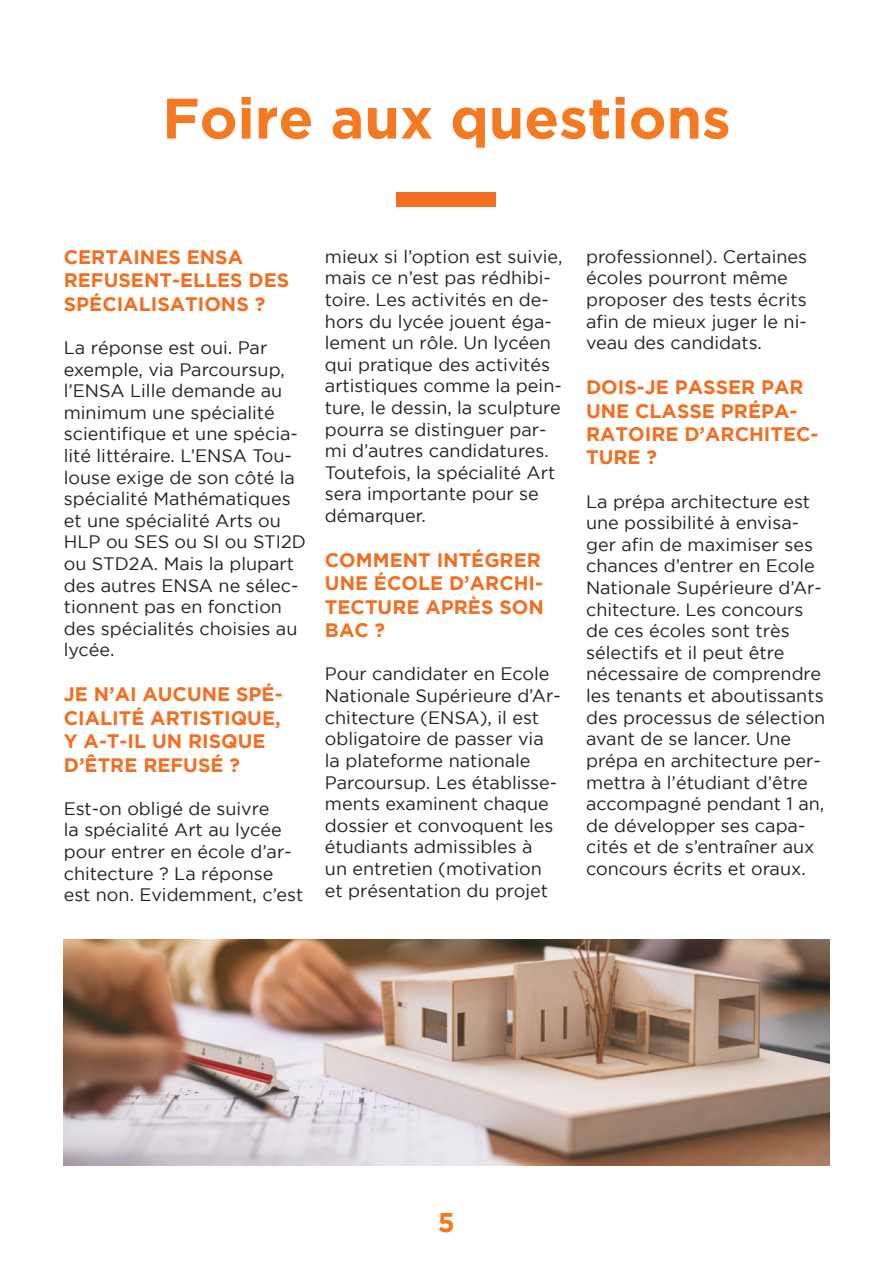
<style>
.page{position:relative;width:893px;height:1263px;background:#fff}
.page>*{position:absolute;margin:0;border:0;box-sizing:border-box;transform-origin:0 0}
.t1{font:700 57px "Gotham";color:#f47921}
.t2{font:700 27px "Gotham";color:#f47921}
.t3{font:700 19.5px/23.4px "Gotham";color:#f36e21}
.t4{font:18px/21.6px "Gotham";color:#231f20}
</style>
<div class="page">
<img style="left:64px;top:939px;width:765px;height:226px">
<div style="left:397px;top:192px;width:99px;height:14px;background:#f36e21"></div>
<p class="t1" style="left:162px;top:85px;width:570px">Foire aux questions</p>
<p class="t3" style="left:64px;top:245px;width:227px">CERTAINES ENSA<br>REFUSENT-ELLES DES<br>SPÉCIALISATIONS ?</p>
<p class="t4" style="left:64px;top:336px;width:244px">La réponse est oui. Par exemple, via Parcoursup, l’ENSA Lille demande au minimum une spécialité scientifique et une spécia&shy;lité littéraire. L’ENSA Tou&shy;louse exige de son côté la spécialité Mathématiques et une spécialité Arts ou<br>HLP ou SES ou SI ou STI2D ou STD2A. Mais la plupart des autres ENSA ne sélec&shy;tionnent pas en fonction des spécialités choisies au lycée.</p>
<p class="t3" style="left:64px;top:682px;width:220px">JE N’AI AUCUNE SPÉ-<br>CIALITÉ ARTISTIQUE,<br>Y A-T-IL UN RISQUE<br>D’ÊTRE REFUSÉ ?</p>
<p class="t4" style="left:64px;top:797px;width:241px">Est-on obligé de suivre<br>la spécialité Art au lycée pour entrer en école d’ar&shy;chitecture ? La réponse est non. Evidemment, c’est</p>
<p class="t4" style="left:325px;top:245px;width:239px">mieux si l’option est suivie, mais ce n’est pas rédhibi&shy;toire. Les activités en de&shy;hors du lycée jouent éga&shy;lement un rôle. Un lycéen qui pratique des activités artistiques comme la pein&shy;ture, le dessin, la sculpture pourra se distinguer par&shy;mi d’autres candidatures.<br>Toutefois, la spécialité Art sera importante pour se démarquer.</p>
<p class="t3" style="left:325px;top:548px;width:220px">COMMENT INTÉGRER<br>UNE ÉCOLE D’ARCHI-<br>TECTURE APRÈS SON<br>BAC ?</p>
<p class="t4" style="left:325px;top:663px;width:237px">Pour candidater en Ecole<br>Nationale Supérieure d’Ar&shy;chitecture (ENSA), il est obligatoire de passer via la plateforme nationale<br>Parcoursup. Les établisse&shy;ments examinent chaque dossier et convoquent les étudiants admissibles à<br>un entretien (motivation et présentation du projet</p>
<p class="t4" style="left:586px;top:245px;width:223px">professionnel). Certaines écoles pourront même proposer des tests écrits afin de mieux juger le ni&shy;veau des candidats.</p>
<p class="t3" style="left:586px;top:375px;width:234px">DOIS-JE PASSER PAR<br>UNE CLASSE PRÉPA-<br>RATOIRE D’ARCHITEC-<br>TURE ?</p>
<p class="t4" style="left:586px;top:490px;width:241px">La prépa architecture est une possibilité à envisa&shy;ger afin de maximiser ses chances d’entrer en Ecole<br>Nationale Supérieure d’Ar&shy;chitecture. Les concours de ces écoles sont très sélectifs et il peut être nécessaire de comprendre les tenants et aboutissants des processus de sélection avant de se lancer. Une prépa en architecture per&shy;mettra à l’étudiant d’être accompagné pendant 1 an, de développer ses capa&shy;cités et de s’entraîner aux concours écrits et oraux.</p>
<p class="t2" style="left:438px;top:1206px;width:19px">5</p>
</div>
